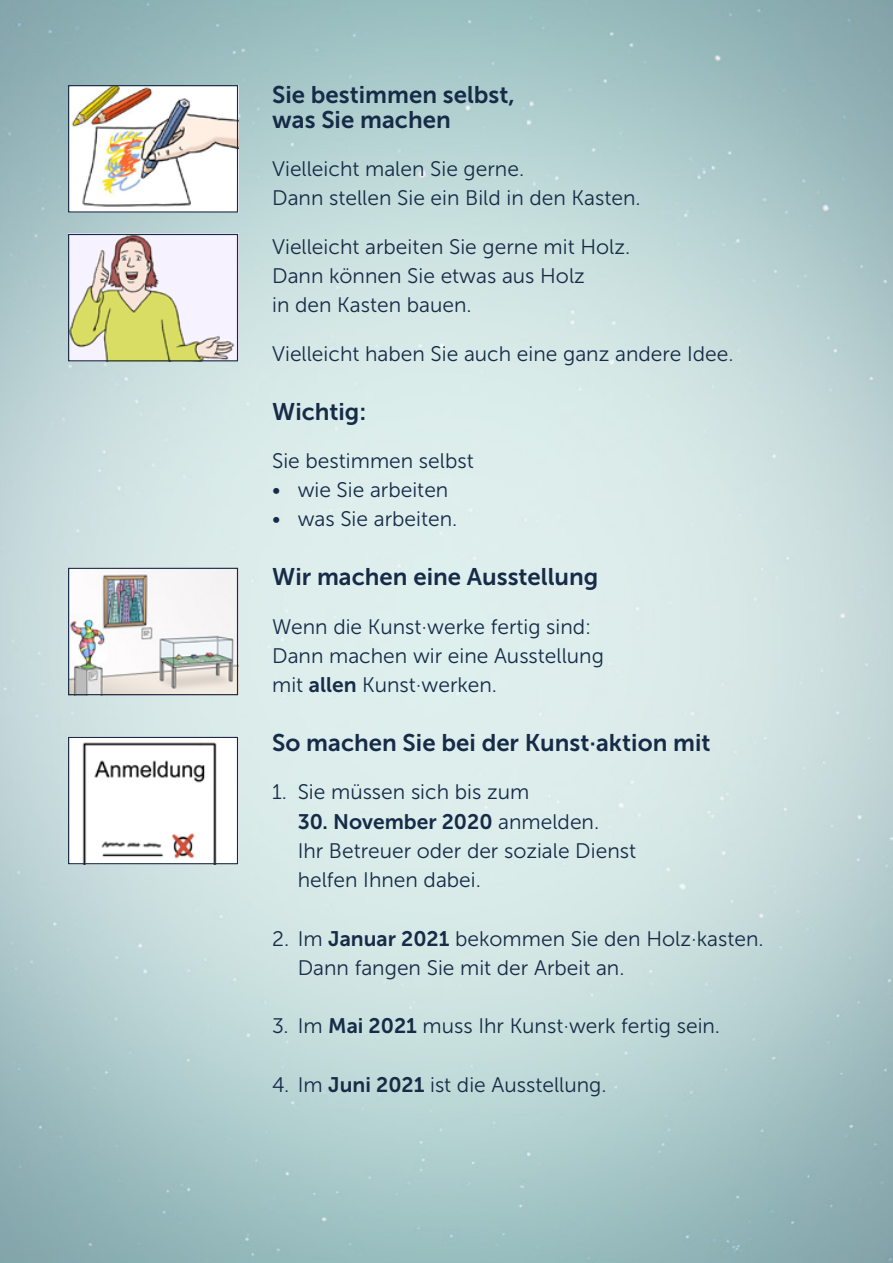
<style>
.page{position:relative;width:893px;height:1263px;background:#fff}
.page>*{position:absolute;margin:0;border:0;box-sizing:border-box;transform-origin:0 0}
.t1{font:24px/24.8px "Museo Sans 700";color:#162b47}
.t2{font:21px/29.2px "Museo Sans 300";color:#162b47}
.t3{font:21px "Museo Sans 700";color:#162b47}
.s1{font-family:"Museo Sans 700"}
.s2{font-family:"Museo Sans 300"}
</style>
<div class="page">
<img style="left:0;top:0;width:893px;height:1263px">
<img style="left:70px;top:739px;width:166px;height:123px">
<div style="left:68px;top:737px;width:170px;height:127px;border:1px solid #162b47"></div>
<img style="left:70px;top:87px;width:166px;height:124px">
<div style="left:68px;top:85px;width:170px;height:128px;border:1px solid #162b47"></div>
<img style="left:70px;top:236px;width:166px;height:123px">
<div style="left:68px;top:234px;width:170px;height:127px;border:1px solid #162b47"></div>
<img style="left:70px;top:570px;width:166px;height:123px">
<div style="left:68px;top:568px;width:170px;height:127px;border:1px solid #162b47"></div>
<p class="t1" style="left:272px;top:82px;width:244px">Sie bestimmen selbst, was Sie machen</p>
<p class="t2" style="left:272px;top:154px;width:370px">Vielleicht malen Sie gerne.<br>Dann stellen Sie ein Bild in den Kasten.</p>
<p class="t2" style="left:272px;top:232px;width:360px">Vielleicht arbeiten Sie gerne mit Holz.<br>Dann können Sie etwas aus Holz<br>in den Kasten bauen.</p>
<p class="t2" style="left:272px;top:339px;width:463px">Vielleicht haben Sie auch eine ganz andere Idee.</p>
<p class="t1" style="left:272px;top:399px;width:96px">Wichtig:</p>
<p class="t2" style="left:272px;top:446px;width:203px">Sie bestimmen selbst</p>
<p class="t2" style="left:272px;top:475px;width:178px">• wie Sie arbeiten</p>
<p class="t2" style="left:272px;top:505px;width:187px">• was Sie arbeiten.</p>
<p class="t1" style="left:272px;top:564px;width:328px">Wir machen eine Ausstellung</p>
<p class="t2" style="left:272px;top:612px;width:333px">Wenn die Kunst·werke fertig sind:<br>Dann machen wir eine Ausstellung mit <span class="s1">allen</span> Kunst·werken.</p>
<p class="t1" style="left:272px;top:730px;width:440px">So machen Sie bei der Kunst·aktion mit</p>
<p class="t2" style="left:272px;top:777px;width:259px">1. Sie müssen sich bis zum</p>
<p class="t3" style="left:298px;top:809px;width:303px">30. November 2020 <span class="s2">anmelden.</span></p>
<p class="t2" style="left:298px;top:836px;width:340px">Ihr Betreuer oder der soziale Dienst helfen Ihnen dabei.</p>
<p class="t2" style="left:298px;top:924px;width:468px;text-indent:-26px">2. Im <span class="s1">Januar 2021</span> bekommen Sie den Holz·kasten.<br>Dann fangen Sie mit der Arbeit an.</p>
<p class="t2" style="left:272px;top:1011px;width:449px">3. Im <span class="s1">Mai 2021</span> muss Ihr Kunst·werk fertig sein.</p>
<p class="t2" style="left:272px;top:1070px;width:336px">4. Im <span class="s1">Juni 2021</span> ist die Ausstellung.</p>
</div>
